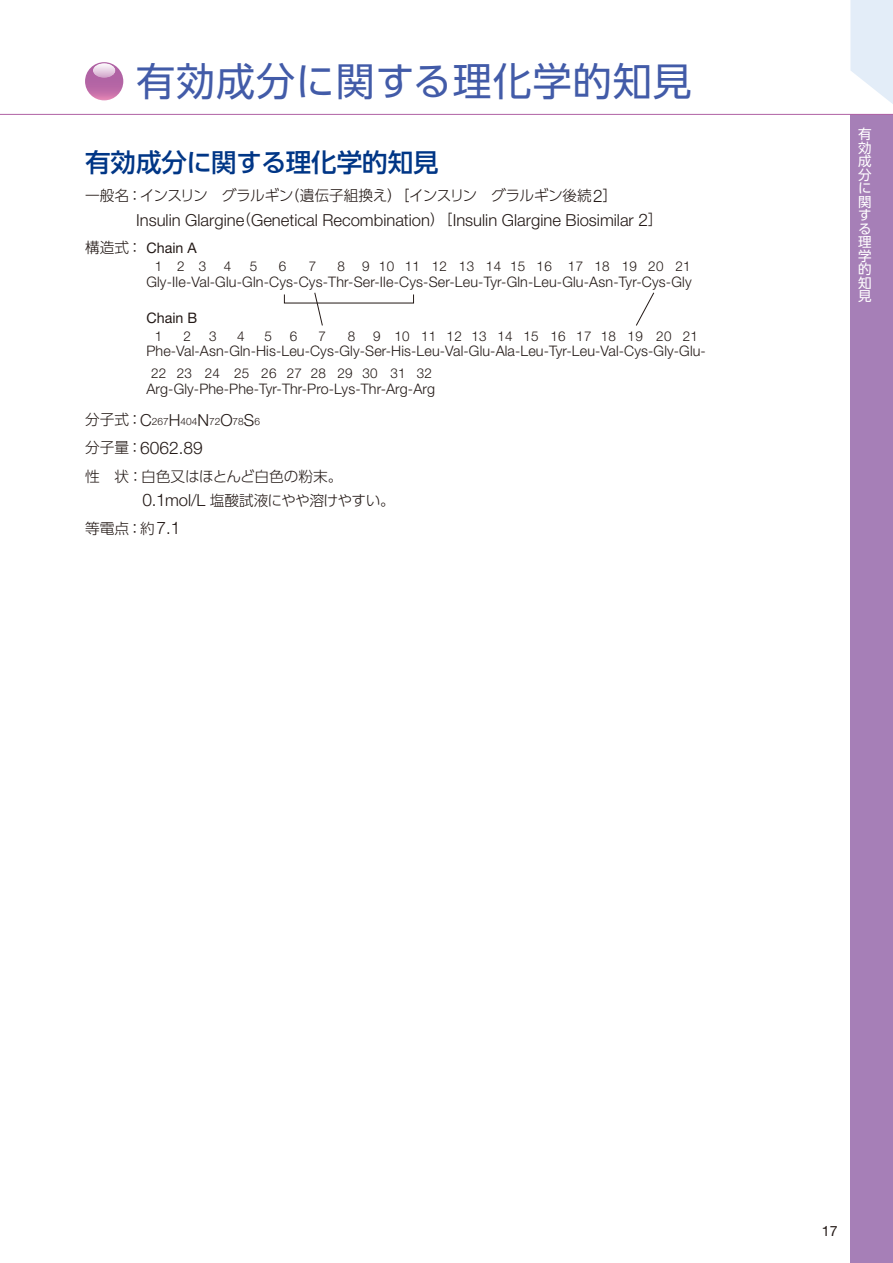
<style>
.page{position:relative;width:893px;height:1263px;background:#fff}
.page>*{position:absolute;margin:0;border:0;box-sizing:border-box;transform-origin:0 0}
.t1{font:39px "UD Shin Go Pro";letter-spacing:.025em;color:#425ba8}
.t2{font:500 25.5px "UD Shin Go Pro";color:#003686}
.t3{font:300 17.4px "Helvetica Neue";color:#231916}
.t4{font:300 16.65px "Helvetica Neue";color:#231916}
.t5{font:300 14.7px/24px "UD Shin Go Pro";letter-spacing:-.025em;color:#231916}
.t6{font:300 14.55px "Helvetica Neue";letter-spacing:.01em;color:#231916}
.t7{font:14.55px "Helvetica Neue";color:#231916}
.t8{font:14.1px "Helvetica Neue";color:#231916}
.t9{font:300 13.65px "Helvetica Neue";letter-spacing:.02em;color:#231916}
.t10{font:13.5px/13.5px "UD Shin Go Pro";color:#fff;text-align:justify}
.t11{font:300 10.05px "Helvetica Neue";color:#231916}
.s1{font-family:"Helvetica Neue";font-size:17.4px}
.s2{font-family:"UD Shin Go Pro";font-size:14.7px}
.s3{font-size:17.4px}
.s4{font-family:"UD Shin Go Pro";font-weight:300;font-size:14.7px}
.s5{font-size:16.65px}
.s6{font-family:"Helvetica Neue";font-size:16.65px}
</style>
<div class="page">
<div style="left:850px;top:114px;width:43px;height:1149px;background:#a67fb7"></div>
<svg style="left:0;top:0;width:893px;height:115px"></svg>
<svg style="left:314px;top:292px;width:9px;height:34px"></svg>
<svg style="left:636px;top:292px;width:19px;height:34px"></svg>
<svg style="left:85px;top:62px;width:38px;height:38px"></svg>
<svg style="left:93px;top:63px;width:22px;height:15px"></svg>
<h1 class="t1" style="left:136px;top:50px;width:557px">有効成分に関する理化学的知見</h1>
<h2 class="t2" style="left:85px;top:142px;width:355px">有効成分に関する理化学的知見</h2>
<p class="t5" style="left:85px;top:183px;width:534px">一般名：インスリン　グラルギン（遺伝子組換え）［インスリン　グラルギン後続<span class="s1">2</span>］</p>
<p class="t4" style="left:136px;top:210px;width:528px">Insulin Glargine<span class="s2">（</span>Genetical Recombination<span class="s2">）［</span>Insulin Glargine Biosimilar <span class="s3">2</span><span class="s2">］</span></p>
<p class="t7" style="left:85px;top:239px;width:113px"><span class="s4">構造式：</span> Chain A</p>
<p class="t9" style="left:155px;top:258px;width:53px">123</p>
<p class="t9" style="left:224px;top:258px;width:9px">4</p>
<p class="t9" style="left:250px;top:258px;width:9px">5</p>
<p class="t9" style="left:279px;top:258px;width:9px">6</p>
<p class="t9" style="left:309px;top:258px;width:9px">7</p>
<p class="t9" style="left:338px;top:258px;width:354px">8 910 11 12 13 1415 16 17 18 19 20 21</p>
<p class="t6" style="left:146px;top:272px;width:547px">Gly-Ile-Val-Glu-Gln-Cys-Cys-Thr-Ser-Ile-Cys-Ser-Leu-Tyr-Gln-Leu-Glu-Asn-Tyr-Cys-Gly</p>
<p class="t7" style="left:146px;top:309px;width:52px">Chain B</p>
<p class="t6" style="left:146px;top:342px;width:561px">Phe-Val-Asn-Gln-His-Leu-Cys-Gly-Ser-His-Leu-Val-Glu-Ala-Leu-Tyr-Leu-Val-Cys-Gly-Glu-</p>
<p class="t6" style="left:146px;top:379px;width:290px">Arg-Gly-Phe-Phe-Tyr-Thr-Pro-Lys-Thr-Arg-Arg</p>
<p class="t9" style="left:155px;top:328px;width:9px">1</p>
<p class="t9" style="left:183px;top:328px;width:9px">2</p>
<p class="t9" style="left:209px;top:328px;width:9px">3</p>
<p class="t9" style="left:237px;top:328px;width:9px">4</p>
<p class="t9" style="left:264px;top:328px;width:9px">5</p>
<p class="t9" style="left:290px;top:328px;width:9px">6</p>
<p class="t9" style="left:319px;top:328px;width:9px">7</p>
<p class="t9" style="left:348px;top:328px;width:9px">8</p>
<p class="t9" style="left:373px;top:328px;width:326px">9 10 11 12 13 14 15 16 17 18 19 20 21</p>
<p class="t9" style="left:151px;top:365px;width:282px">22 23 24 25 26 27 28 29 30 31 32</p>
<p class="t11" style="left:85px;top:416px;width:176px"><span class="s2">分子式：</span><span class="s5">C</span>267<span class="s5">H</span>404<span class="s5">N</span>72<span class="s5">O</span>78<span class="s5">S</span>6</p>
<p class="t3" style="left:85px;top:437px;width:119px"><span class="s2">分子量：</span>6062<span class="s5">.</span>89</p>
<p class="t5" style="left:142px;top:463px;width:254px;text-indent:-57px">性　状：白色又はほとんど白色の粉末。<br><span class="s1">0</span><span class="s6">.</span><span class="s1">1</span><span class="s6">mol/L</span> 塩酸試液にやや溶けやすい。</p>
<p class="t5" style="left:85px;top:516px;width:97px">等電点：約<span class="s1">7</span><span class="s6">.</span><span class="s1">1</span></p>
<p class="t10" style="left:858px;top:127px;width:15px">有効成分に関する理学的知見</p>
<p class="t8" style="left:822px;top:1223px;width:17px">17</p>
</div>
